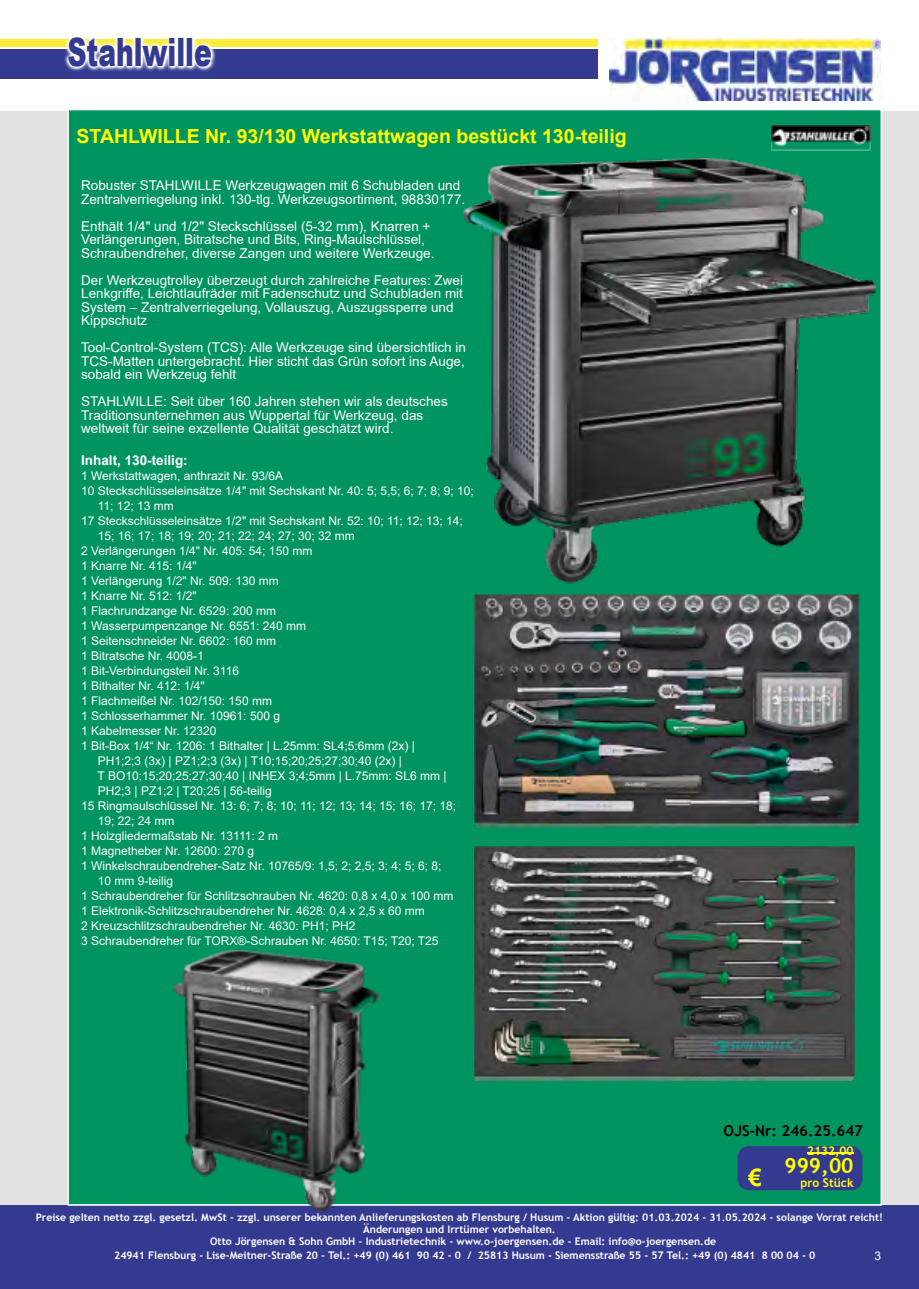
<style>
.page{position:relative;width:919px;height:1289px;background:#fff}
.page>*{position:absolute;margin:0;border:0;box-sizing:border-box;transform-origin:0 0}
.t1{font:900 39px "Arial";color:#343a90;scale:.68 1}
.t2{font:700 24px "Arial";color:#ff0}
.t3{font:700 21px "Trebuchet MS";color:#ff0}
.t4{font:700 19.5px "Arial";color:#ff0}
.t5{font:700 15px "Trebuchet MS";color:#000}
.t6{font:13.5px "Arial";color:#fff}
.t7{font:700 13.5px "Arial";color:#fff}
.t8{font:12px "Arial";color:#fff}
.t9{font:700 12px "Trebuchet MS";color:#ff0}
.t10{font:700 10.5px "Trebuchet MS";color:#fff}
</style>
<div class="page">
<div style="left:0;top:110px;width:918px;height:1178px;background:#e2e2e2"></div>
<div style="left:0;top:1205px;width:918px;height:83px;background:#343a90"></div>
<div style="left:0;top:39px;width:597px;height:8px;background:#f9ed3a"></div>
<img style="left:609px;top:38px;width:271px;height:63px">
<div style="left:0;top:50px;width:597px;height:29px;background:#343a90"></div>
<img style="left:64px;top:39px;width:152px;height:32px">
<div style="left:67px;top:109px;width:815px;height:1096px;background:#009461;border:2px solid #fcfcfc"></div>
<img style="left:173px;top:950px;width:206px;height:260px">
<img style="left:474px;top:605px;width:385px;height:222px">
<img style="left:474px;top:846px;width:380px;height:234px">
<img style="left:464px;top:159px;width:411px;height:446px">
<div style="left:737px;top:1146px;width:125px;height:44px;background:#343a90;border-radius:11px"></div>
<hr style="left:807px;top:1152px;width:46px;height:1px;background:#ff0">
<img style="left:771px;top:125px;width:99px;height:26px">
<p class="t1" style="left:67px;top:38px;width:214px">Stahlwille</p>
<p class="t4" style="left:77px;top:129px;width:551px">STAHLWILLE Nr. 93/130 Werkstattwagen bestückt 130-teilig</p>
<p class="t6" style="left:81px;top:180px;width:380px">Robuster STAHLWILLE Werkzeugwagen mit 6 Schubladen und</p>
<p class="t6" style="left:81px;top:194px;width:385px">Zentralverriegelung inkl. 130-tlg. Werkzeugsortiment, 98830177.</p>
<p class="t6" style="left:81px;top:221px;width:351px">Enthält 1/4" und 1/2" Steckschlüssel (5-32 mm), Knarren +</p>
<p class="t6" style="left:81px;top:234px;width:345px">Verlängerungen, Bitratsche und Bits, Ring-Maulschlüssel,</p>
<p class="t6" style="left:81px;top:248px;width:355px">Schraubendreher, diverse Zangen und weitere Werkzeuge.</p>
<p class="t6" style="left:81px;top:275px;width:383px">Der Werkzeugtrolley überzeugt durch zahlreiche Features: Zwei</p>
<p class="t6" style="left:81px;top:288px;width:383px">Lenkgriffe, Leichtlaufräder mit Fadenschutz und Schubladen mit</p>
<p class="t6" style="left:81px;top:302px;width:374px">System – Zentralverriegelung, Vollauszug, Auszugssperre und</p>
<p class="t6" style="left:81px;top:315px;width:68px">Kippschutz</p>
<p class="t6" style="left:81px;top:342px;width:386px">Tool-Control-System (TCS): Alle Werkzeuge sind übersichtlich in</p>
<p class="t6" style="left:81px;top:356px;width:385px">TCS-Matten untergebracht. Hier sticht das Grün sofort ins Auge,</p>
<p class="t6" style="left:81px;top:369px;width:157px">sobald ein Werkzeug fehlt</p>
<p class="t6" style="left:81px;top:396px;width:368px">STAHLWILLE: Seit über 160 Jahren stehen wir als deutsches</p>
<p class="t6" style="left:81px;top:410px;width:343px">Traditionsunternehmen aus Wuppertal für Werkzeug, das</p>
<p class="t6" style="left:81px;top:423px;width:314px">weltweit für seine exzellente Qualität geschätzt wird.</p>
<p class="t7" style="left:81px;top:455px;width:108px">Inhalt, 130-teilig:</p>
<p class="t8" style="left:81px;top:471px;width:203px">1 Werkstattwagen, anthrazit Nr. 93/6A</p>
<p class="t8" style="left:81px;top:486px;width:394px">10 Steckschlüsseleinsätze 1/4" mit Sechskant Nr. 40: 5; 5,5; 6; 7; 8; 9; 10;</p>
<p class="t8" style="left:98px;top:501px;width:77px">11; 12; 13 mm</p>
<p class="t8" style="left:81px;top:516px;width:383px">17 Steckschlüsseleinsätze 1/2" mit Sechskant Nr. 52: 10; 11; 12; 13; 14;</p>
<p class="t8" style="left:98px;top:531px;width:258px">15; 16; 17; 18; 19; 20; 21; 22; 24; 27; 30; 32 mm</p>
<p class="t8" style="left:81px;top:546px;width:233px">2 Verlängerungen 1/4" Nr. 405: 54; 150 mm</p>
<p class="t8" style="left:81px;top:561px;width:117px">1 Knarre Nr. 415: 1/4"</p>
<p class="t8" style="left:81px;top:576px;width:199px">1 Verlängerung 1/2" Nr. 509: 130 mm</p>
<p class="t8" style="left:81px;top:591px;width:117px">1 Knarre Nr. 512: 1/2"</p>
<p class="t8" style="left:81px;top:606px;width:196px">1 Flachrundzange Nr. 6529: 200 mm</p>
<p class="t8" style="left:81px;top:621px;width:226px">1 Wasserpumpenzange Nr. 6551: 240 mm</p>
<p class="t8" style="left:81px;top:636px;width:196px">1 Seitenschneider Nr. 6602: 160 mm</p>
<p class="t8" style="left:81px;top:651px;width:124px">1 Bitratsche Nr. 4008-1</p>
<p class="t8" style="left:81px;top:666px;width:159px">1 Bit-Verbindungsteil Nr. 3116</p>
<p class="t8" style="left:81px;top:681px;width:125px">1 Bithalter Nr. 412: 1/4"</p>
<p class="t8" style="left:81px;top:696px;width:192px">1 Flachmeißel Nr. 102/150: 150 mm</p>
<p class="t8" style="left:81px;top:711px;width:200px">1 Schlosserhammer Nr. 10961: 500 g</p>
<p class="t8" style="left:81px;top:726px;width:137px">1 Kabelmesser Nr. 12320</p>
<p class="t8" style="left:81px;top:741px;width:335px">1 Bit-Box 1/4“ Nr. 1206: 1 Bithalter | L.25mm: SL4;5;6mm (2x) |</p>
<p class="t8" style="left:98px;top:756px;width:305px">PH1;2;3 (3x) | PZ1;2;3 (3x) | T10;15;20;25;27;30;40 (2x) |</p>
<p class="t8" style="left:98px;top:771px;width:350px">T BO10;15;20;25;27;30;40 | INHEX 3;4;5mm | L.75mm: SL6 mm |</p>
<p class="t8" style="left:98px;top:786px;width:175px">PH2;3 | PZ1;2 | T20;25 | 56-teilig</p>
<p class="t8" style="left:81px;top:801px;width:376px">15 Ringmaulschlüssel Nr. 13: 6; 7; 8; 10; 11; 12; 13; 14; 15; 16; 17; 18;</p>
<p class="t8" style="left:98px;top:816px;width:78px">19; 22; 24 mm</p>
<p class="t8" style="left:81px;top:831px;width:198px">1 Holzgliedermaßstab Nr. 13111: 2 m</p>
<p class="t8" style="left:81px;top:846px;width:174px">1 Magnetheber Nr. 12600: 270 g</p>
<p class="t8" style="left:81px;top:861px;width:362px">1 Winkelschraubendreher-Satz Nr. 10765/9: 1,5; 2; 2,5; 3; 4; 5; 6; 8;</p>
<p class="t8" style="left:98px;top:876px;width:77px">10 mm 9-teilig</p>
<p class="t8" style="left:81px;top:891px;width:374px">1 Schraubendreher für Schlitzschrauben Nr. 4620: 0,8 x 4,0 x 100 mm</p>
<p class="t8" style="left:81px;top:906px;width:345px">1 Elektronik-Schlitzschraubendreher Nr. 4628: 0,4 x 2,5 x 60 mm</p>
<p class="t8" style="left:81px;top:921px;width:276px">2 Kreuzschlitzschraubendreher Nr. 4630: PH1; PH2</p>
<p class="t8" style="left:81px;top:936px;width:359px">3 Schraubendreher für TORX®-Schrauben Nr. 4650: T15; T20; T25</p>
<p class="t5" style="left:723px;top:1125px;width:141px">OJS-Nr: 246.25.647</p>
<p class="t9" style="left:807px;top:1146px;width:48px">2132,00</p>
<p class="t3" style="left:784px;top:1157px;width:71px">999,00</p>
<p class="t2" style="left:748px;top:1168px;width:15px">€</p>
<p class="t9" style="left:800px;top:1177px;width:55px">pro Stück</p>
<p class="t10" style="left:36px;top:1212px;width:848px">Preise gelten netto zzgl. gesetzl. MwSt - zzgl. unserer bekannten Anlieferungskosten ab Flensburg / Husum - Aktion gültig: 01.03.2024 - 31.05.2024 - solange Vorrat reicht!</p>
<p class="t10" style="left:363px;top:1224px;width:194px">Änderungen und Irrtümer vorbehalten.</p>
<p class="t10" style="left:210px;top:1236px;width:507px">Otto Jörgensen &amp; Sohn GmbH - Industrietechnik - www.o-joergensen.de - Email: info@o-joergensen.de</p>
<p class="t10" style="left:114px;top:1250px;width:702px">24941 Flensburg - Lise-Meitner-Straße 20 - Tel.: +49 (0) 461 90 42 - 0 / 25813 Husum - Siemensstraße 55 - 57 Tel.: +49 (0) 4841 8 00 04 - 0</p>
<p class="t8" style="left:874px;top:1250px;width:8px">3</p>
</div>
